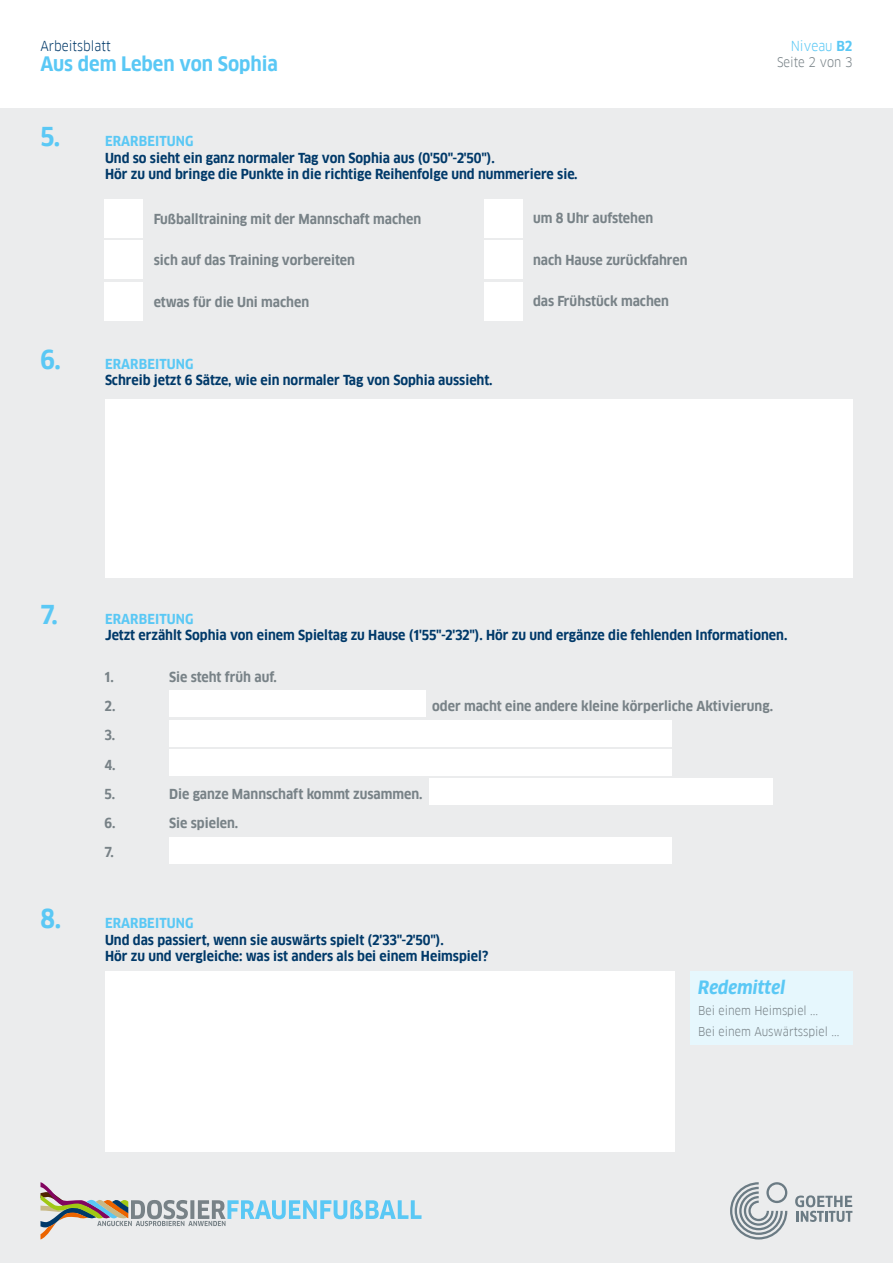
<style>
.page{position:relative;width:893px;height:1263px;background:#fff}
.page>*{position:absolute;margin:0;border:0;box-sizing:border-box;transform-origin:0 0}
.t1{font:700 19.5px "Goethe FF Clan";color:#5ac8f5}
.t2{font:italic 700 18px "Goethe FF Clan";color:#5ac8f5}
.t3{font:700 13.5px/16.2px "Goethe FF Clan";color:#003969}
.t4{font:700 13.5px/29.2px "Goethe FF Clan";color:#788287;text-align:justify}
.t5{font:13.5px "Goethe FF Clan";color:#003969}
.t6{font:13.5px "Goethe FF Clan";color:#5ac8f5}
.t7{font:12.9px "Goethe FF Clan";color:#788287}
.t8{font:12px/21.1px "Goethe FF Clan";color:#788287}
.s1{font-size:25.5px;color:#5ac8f5}
.s2{color:#5ac8f5}
.s3{font-weight:700}
</style>
<div class="page">
<div style="left:0;top:108px;width:893px;height:1155px;background:#ebeced"></div>
<svg style="left:730px;top:1182px;width:57px;height:57px"></svg>
<svg style="left:795px;top:1195px;width:57px;height:27px"></svg>
<svg style="left:40px;top:1182px;width:382px;height:57px"></svg>
<div style="left:169px;top:691px;width:257px;height:26px;background:#fff"></div>
<div style="left:169px;top:720px;width:503px;height:26px;background:#fff"></div>
<div style="left:169px;top:749px;width:503px;height:26px;background:#fff"></div>
<div style="left:429px;top:779px;width:344px;height:26px;background:#fff"></div>
<div style="left:169px;top:837px;width:503px;height:26px;background:#fff"></div>
<div style="left:105px;top:199px;width:38px;height:39px;background:#fff"></div>
<div style="left:105px;top:240px;width:38px;height:39px;background:#fff"></div>
<div style="left:105px;top:282px;width:38px;height:39px;background:#fff"></div>
<div style="left:484px;top:199px;width:38px;height:38px;background:#fff"></div>
<div style="left:484px;top:240px;width:38px;height:39px;background:#fff"></div>
<div style="left:484px;top:282px;width:38px;height:38px;background:#fff"></div>
<div style="left:105px;top:400px;width:747px;height:178px;background:#fff"></div>
<div style="left:105px;top:971px;width:569px;height:180px;background:#fff"></div>
<div style="left:690px;top:971px;width:162px;height:74px;background:#e6f7fd"></div>
<p class="t5" style="left:40px;top:38px;width:72px">Arbeitsblatt</p>
<h1 class="t1" style="left:40px;top:52px;width:239px">Aus dem Leben von Sophia</h1>
<p class="t3" style="left:105px;top:133px;width:474px;text-indent:-64px"><span class="s1">5.</span> <span class="s2">ERARBEITUNG<br></span>Und so sieht ein ganz normaler Tag von Sophia aus (0'50"-2'50").<br>Hör zu und bringe die Punkte in die richtige Reihenfolge und nummeriere sie.</p>
<p class="t4" style="left:154px;top:204px;width:269px">Fußballtraining mit der Mannschaft machen</p>
<p class="t4" style="left:154px;top:246px;width:203px">sich auf das Training vorbereiten</p>
<p class="t4" style="left:154px;top:287px;width:157px">etwas für die Uni machen</p>
<p class="t3" style="left:105px;top:356px;width:389px;text-indent:-64px"><span class="s1">6.</span> <span class="s2">ERARBEITUNG<br></span>Schreib jetzt 6 Sätze, wie ein normaler Tag von Sophia aussieht.</p>
<p class="t4" style="left:533px;top:204px;width:122px">um 8 Uhr aufstehen</p>
<p class="t4" style="left:533px;top:245px;width:156px">nach Hause zurückfahren</p>
<p class="t4" style="left:533px;top:287px;width:137px">das Frühstück machen</p>
<p class="t6" style="left:791px;top:38px;width:63px">Niveau <span class="s3">B2</span></p>
<p class="t7" style="left:777px;top:54px;width:77px">Seite 2 von 3</p>
<p class="t3" style="left:105px;top:611px;width:684px;text-indent:-65px"><span class="s1">7.</span> <span class="s2">ERARBEITUNG<br></span>Jetzt erzählt Sophia von einem Spieltag zu Hause (1'55"-2'32"). Hör zu und ergänze die fehlenden Informationen.</p>
<p class="t4" style="left:105px;top:662px;width:11px">1.</p>
<p class="t4" style="left:169px;top:662px;width:109px">Sie steht früh auf.</p>
<p class="t4" style="left:105px;top:692px;width:12px">2.</p>
<p class="t4" style="left:432px;top:691px;width:342px">oder macht eine andere kleine körperliche Aktivierung.</p>
<p class="t4" style="left:105px;top:721px;width:13px">3.<br>4.<br>5.</p>
<p class="t4" style="left:169px;top:779px;width:255px">Die ganze Mannschaft kommt zusammen.</p>
<p class="t4" style="left:105px;top:808px;width:12px">6.</p>
<p class="t4" style="left:169px;top:808px;width:71px">Sie spielen.</p>
<p class="t4" style="left:105px;top:838px;width:11px">7.</p>
<p class="t3" style="left:105px;top:915px;width:385px;text-indent:-64px"><span class="s1">8.</span> <span class="s2">ERARBEITUNG<br></span>Und das passiert, wenn sie auswärts spielt (2'33"-2'50").<br>Hör zu und vergleiche: was ist anders als bei einem Heimspiel?</p>
<h2 class="t2" style="left:698px;top:977px;width:88px">Redemittel</h2>
<p class="t8" style="left:698px;top:1000px;width:143px">Bei einem Heimspiel ...<br>Bei einem Auswärtsspiel ...</p>
</div>
